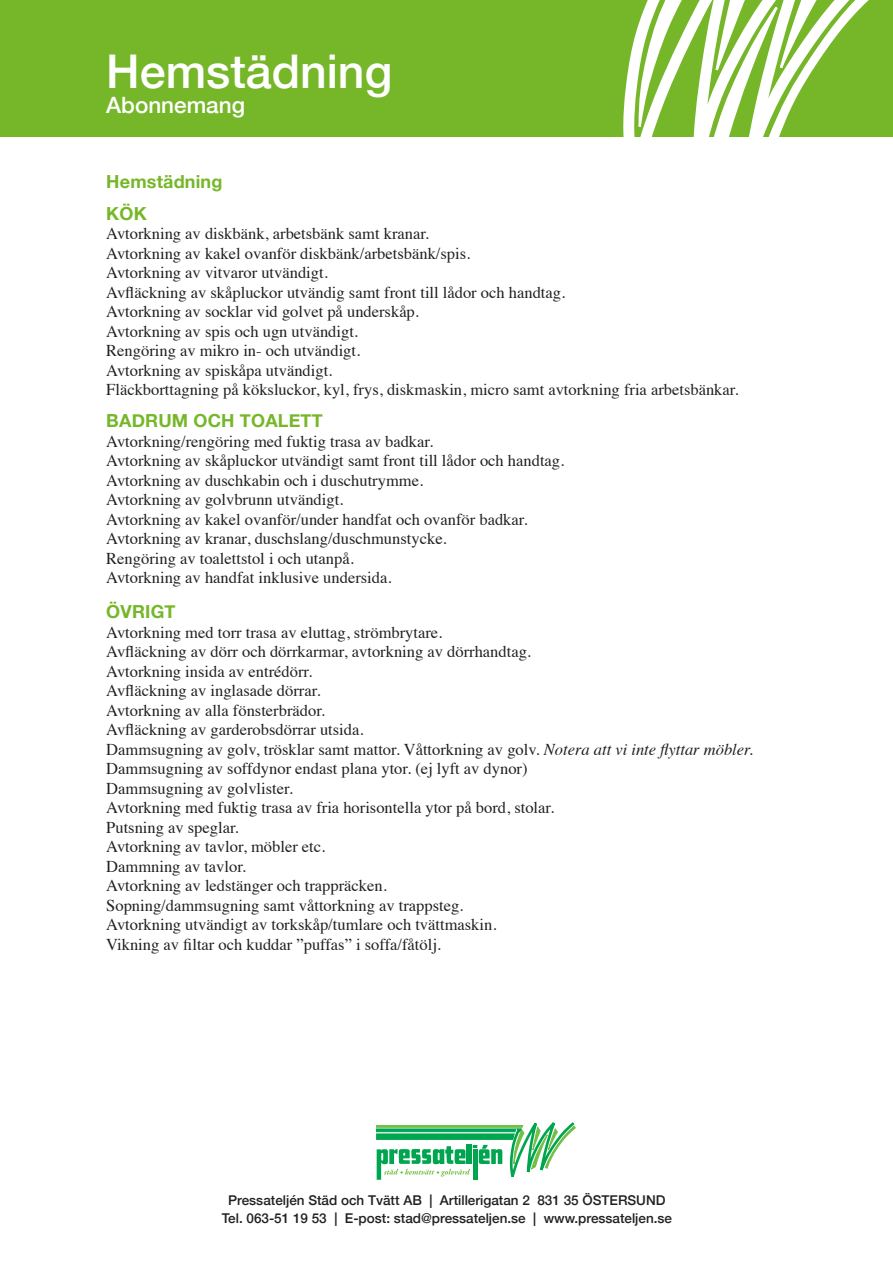
<style>
.page{position:relative;width:893px;height:1263px;background:#fff}
.page>*{position:absolute;margin:0;border:0;box-sizing:border-box;transform-origin:0 0}
.t1{font:500 46.5px "Helvetica Neue";color:#fff}
.t2{font:500 22.5px "Helvetica Neue";color:#fff}
.t3{font:700 18px "Helvetica Neue";letter-spacing:.01em;color:#76b729}
.t4{font:16.5px "Times";color:#231f20}
.t5{font:500 13.5px "Helvetica Neue";color:#231f20}
.s1{font-style:italic}
</style>
<div class="page">
<div style="left:0;top:0;width:893px;height:136px;background:#76b729"></div>
<svg style="left:376px;top:1122px;width:200px;height:58px"></svg>
<svg style="left:615px;top:0;width:94px;height:137px"></svg>
<svg style="left:637px;top:0;width:46px;height:137px"></svg>
<svg style="left:709px;top:0;width:184px;height:137px"></svg>
<p class="t1" style="left:106px;top:34px;width:287px">Hemstädning</p>
<p class="t2" style="left:106px;top:87px;width:140px">Abonnemang</p>
<p class="t3" style="left:106px;top:167px;width:118px">Hemstädning</p>
<p class="t3" style="left:106px;top:199px;width:42px">KÖK</p>
<p class="t4" style="left:106px;top:218px;width:324px">Avtorkning av diskbänk, arbetsbänk samt kranar.</p>
<p class="t4" style="left:106px;top:238px;width:366px">Avtorkning av kakel ovanför diskbänk/arbetsbänk/spis.</p>
<p class="t4" style="left:106px;top:257px;width:223px">Avtorkning av vitvaror utvändigt.</p>
<p class="t4" style="left:106px;top:277px;width:460px">Avfläckning av skåpluckor utvändig samt front till lådor och handtag.</p>
<p class="t4" style="left:106px;top:296px;width:314px">Avtorkning av socklar vid golvet på underskåp.</p>
<p class="t4" style="left:106px;top:316px;width:253px">Avtorkning av spis och ugn utvändigt.</p>
<p class="t4" style="left:106px;top:335px;width:255px">Rengöring av mikro in- och utvändigt.</p>
<p class="t4" style="left:106px;top:355px;width:228px">Avtorkning av spiskåpa utvändigt.</p>
<p class="t4" style="left:106px;top:374px;width:634px">Fläckborttagning på köksluckor, kyl, frys, diskmaskin, micro samt avtorkning fria arbetsbänkar.</p>
<p class="t3" style="left:106px;top:407px;width:218px">BADRUM OCH TOALETT</p>
<p class="t4" style="left:106px;top:426px;width:328px">Avtorkning/rengöring med fuktig trasa av badkar.</p>
<p class="t4" style="left:106px;top:445px;width:459px">Avtorkning av skåpluckor utvändigt samt front till lådor och handtag.</p>
<p class="t4" style="left:106px;top:465px;width:318px">Avtorkning av duschkabin och i duschutrymme.</p>
<p class="t4" style="left:106px;top:484px;width:239px">Avtorkning av golvbrunn utvändigt.</p>
<p class="t4" style="left:106px;top:504px;width:423px">Avtorkning av kakel ovanför/under handfat och ovanför badkar.</p>
<p class="t4" style="left:106px;top:523px;width:342px">Avtorkning av kranar, duschslang/duschmunstycke.</p>
<p class="t4" style="left:106px;top:543px;width:249px">Rengöring av toalettstol i och utanpå.</p>
<p class="t4" style="left:106px;top:562px;width:287px">Avtorkning av handfat inklusive undersida.</p>
<p class="t3" style="left:106px;top:598px;width:71px">ÖVRIGT</p>
<p class="t4" style="left:106px;top:617px;width:338px">Avtorkning med torr trasa av eluttag, strömbrytare.</p>
<p class="t4" style="left:106px;top:636px;width:426px">Avfläckning av dörr och dörrkarmar, avtorkning av dörrhandtag.</p>
<p class="t4" style="left:106px;top:656px;width:207px">Avtorkning insida av entrédörr.</p>
<p class="t4" style="left:106px;top:675px;width:216px">Avfläckning av inglasade dörrar.</p>
<p class="t4" style="left:106px;top:695px;width:220px">Avtorkning av alla fönsterbrädor.</p>
<p class="t4" style="left:106px;top:714px;width:259px">Avfläckning av garderobsdörrar utsida.</p>
<p class="t4" style="left:106px;top:734px;width:648px">Dammsugning av golv, trösklar samt mattor. Våttorkning av golv. <span class="s1">Notera att vi inte flyttar möbler.</span></p>
<p class="t4" style="left:106px;top:753px;width:423px">Dammsugning av soffdynor endast plana ytor. (ej lyft av dynor)</p>
<p class="t4" style="left:106px;top:773px;width:188px">Dammsugning av golvlister.</p>
<p class="t4" style="left:106px;top:792px;width:449px">Avtorkning med fuktig trasa av fria horisontella ytor på bord, stolar.</p>
<p class="t4" style="left:106px;top:812px;width:134px">Putsning av speglar.</p>
<p class="t4" style="left:106px;top:831px;width:221px">Avtorkning av tavlor, möbler etc.</p>
<p class="t4" style="left:106px;top:851px;width:141px">Dammning av tavlor.</p>
<p class="t4" style="left:106px;top:870px;width:282px">Avtorkning av ledstänger och trappräcken.</p>
<p class="t4" style="left:106px;top:890px;width:359px">Sopning/dammsugning samt våttorkning av trappsteg.</p>
<p class="t4" style="left:106px;top:909px;width:392px">Avtorkning utvändigt av torkskåp/tumlare och tvättmaskin.</p>
<p class="t4" style="left:106px;top:929px;width:336px">Vikning av filtar och kuddar ”puffas” i soffa/fåtölj.</p>
<p class="t5" style="left:228px;top:1189px;width:439px">Pressateljén Städ och Tvätt AB | Artillerigatan 2 831 35 ÖSTERSUND</p>
<p class="t5" style="left:222px;top:1207px;width:452px">Tel. 063-51 19 53 | E-post: stad@pressateljen.se | www.pressateljen.se</p>
</div>
